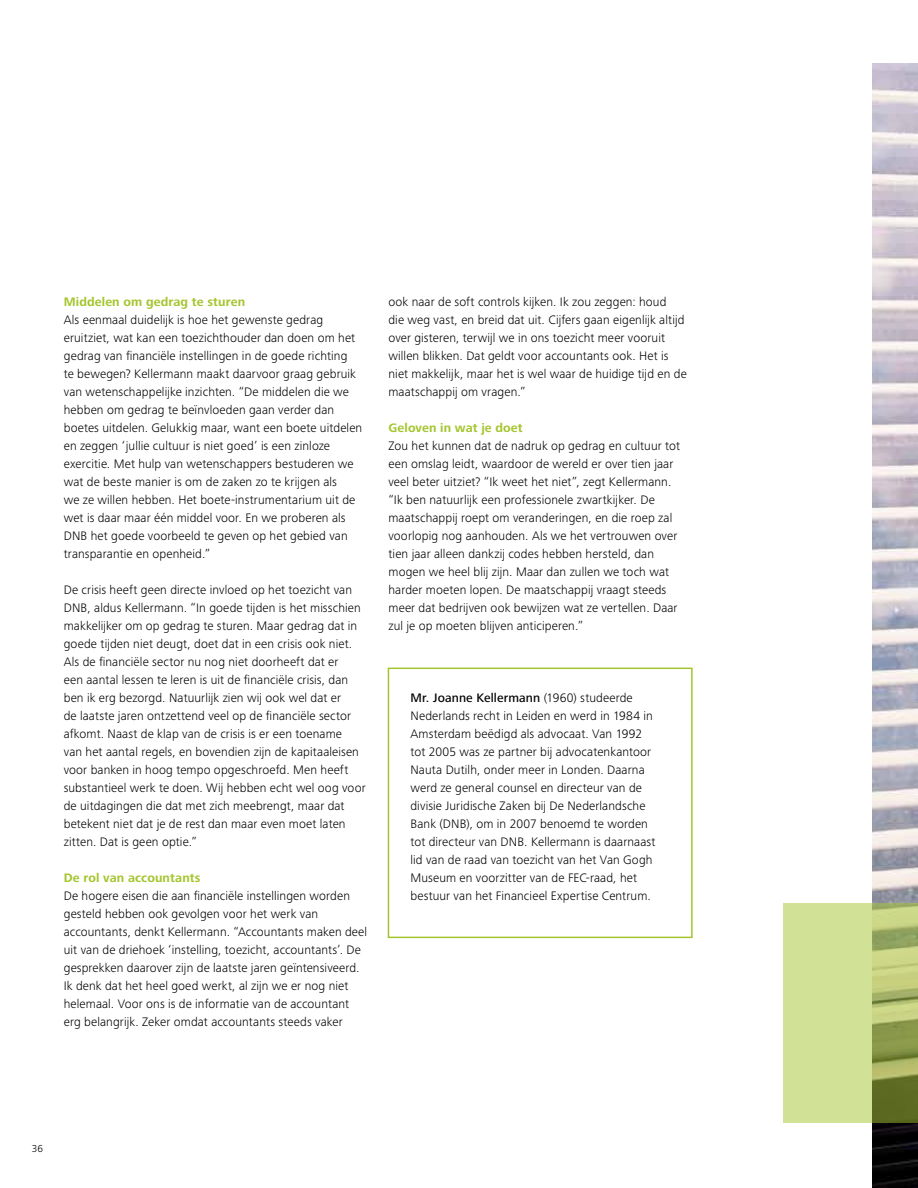
<style>
.page{position:relative;width:918px;height:1188px;background:#fff}
.page>*{position:absolute;margin:0;border:0;box-sizing:border-box;transform-origin:0 0}
.t1{font:300 12.75px/18px "Frutiger Next Pro";letter-spacing:.01em;color:#000}
.t2{font:700 12.75px "Frutiger Next Pro";letter-spacing:.01em;color:#a4c52d}
.t3{font:300 10.5px "Frutiger Next Pro";color:#000}
.s1{font-weight:500}
</style>
<div class="page">
<img style="left:872px;top:64px;width:46px;height:1124px">
<div style="left:388px;top:668px;width:305px;height:270px;border:2px solid #a4c52d"></div>
<svg style="left:784px;top:903px;width:134px;height:220px;fill:#d1e296"></svg>
<p class="t2" style="left:64px;top:294px;width:183px">Middelen om gedrag te sturen</p>
<p class="t1" style="left:64px;top:311px;width:300px">Als eenmaal duidelijk is hoe het gewenste gedrag eruitziet, wat kan een toezichthouder dan doen om het gedrag van financiële instellingen in de goede richting<br>te bewegen? Kellermann maakt daarvoor graag gebruik van wetenschappelijke inzichten. “De middelen die we hebben om gedrag te beïnvloeden gaan verder dan boetes uitdelen. Gelukkig maar, want een boete uitdelen en zeggen ‘jullie cultuur is niet goed’ is een zinloze exercitie. Met hulp van wetenschappers bestuderen we wat de beste manier is om de zaken zo te krijgen als<br>we ze willen hebben. Het boete-instrumentarium uit de wet is daar maar één middel voor. En we proberen als DNB het goede voorbeeld te geven op het gebied van transparantie en openheid.”</p>
<p class="t1" style="left:64px;top:581px;width:303px">De crisis heeft geen directe invloed op het toezicht van DNB, aldus Kellermann. “In goede tijden is het misschien makkelijker om op gedrag te sturen. Maar gedrag dat in goede tijden niet deugt, doet dat in een crisis ook niet.<br>Als de financiële sector nu nog niet doorheeft dat er<br>een aantal lessen te leren is uit de financiële crisis, dan ben ik erg bezorgd. Natuurlijk zien wij ook wel dat er<br>de laatste jaren ontzettend veel op de financiële sector afkomt. Naast de klap van de crisis is er een toename<br>van het aantal regels, en bovendien zijn de kapitaaleisen voor banken in hoog tempo opgeschroefd. Men heeft substantieel werk te doen. Wij hebben echt wel oog voor de uitdagingen die dat met zich meebrengt, maar dat betekent niet dat je de rest dan maar even moet laten zitten. Dat is geen optie.”</p>
<p class="t2" style="left:64px;top:871px;width:138px">De rol van accountants</p>
<p class="t1" style="left:64px;top:887px;width:305px">De hogere eisen die aan financiële instellingen worden gesteld hebben ook gevolgen voor het werk van accountants, denkt Kellermann. “Accountants maken deel uit van de driehoek ‘instelling, toezicht, accountants’. De gesprekken daarover zijn de laatste jaren geïntensiveerd.<br>Ik denk dat het heel goed werkt, al zijn we er nog niet helemaal. Voor ons is de informatie van de accountant erg belangrijk. Zeker omdat accountants steeds vaker</p>
<p class="t1" style="left:388px;top:293px;width:300px">ook naar de soft controls kijken. Ik zou zeggen: houd<br>die weg vast, en breid dat uit. Cijfers gaan eigenlijk altijd over gisteren, terwijl we in ons toezicht meer vooruit willen blikken. Dat geldt voor accountants ook. Het is niet makkelijk, maar het is wel waar de huidige tijd en de maatschappij om vragen.”</p>
<p class="t2" style="left:388px;top:421px;width:136px">Geloven in wat je doet</p>
<p class="t1" style="left:388px;top:437px;width:293px">Zou het kunnen dat de nadruk op gedrag en cultuur tot een omslag leidt, waardoor de wereld er over tien jaar veel beter uitziet? “Ik weet het niet”, zegt Kellermann. “Ik ben natuurlijk een professionele zwartkijker. De maatschappij roept om veranderingen, en die roep zal voorlopig nog aanhouden. Als we het vertrouwen over tien jaar alleen dankzij codes hebben hersteld, dan mogen we heel blij zijn. Maar dan zullen we toch wat harder moeten lopen. De maatschappij vraagt steeds meer dat bedrijven ook bewijzen wat ze vertellen. Daar zul je op moeten blijven anticiperen.”</p>
<p class="t1" style="left:410px;top:689px;width:247px"><span class="s1">Mr. Joanne Kellermann</span> (1960) studeerde Nederlands recht in Leiden en werd in 1984 in Amsterdam beëdigd als advocaat. Van 1992 tot 2005 was ze partner bij advocatenkantoor Nauta Dutilh, onder meer in Londen. Daarna werd ze general counsel en directeur van de divisie Juridische Zaken bij De Nederlandsche Bank (DNB), om in 2007 benoemd te worden tot directeur van DNB. Kellermann is daarnaast lid van de raad van toezicht van het Van Gogh Museum en voorzitter van de FEC-raad, het bestuur van het Financieel Expertise Centrum.</p>
<p class="t3" style="left:32px;top:1142px;width:13px">36</p>
</div>
